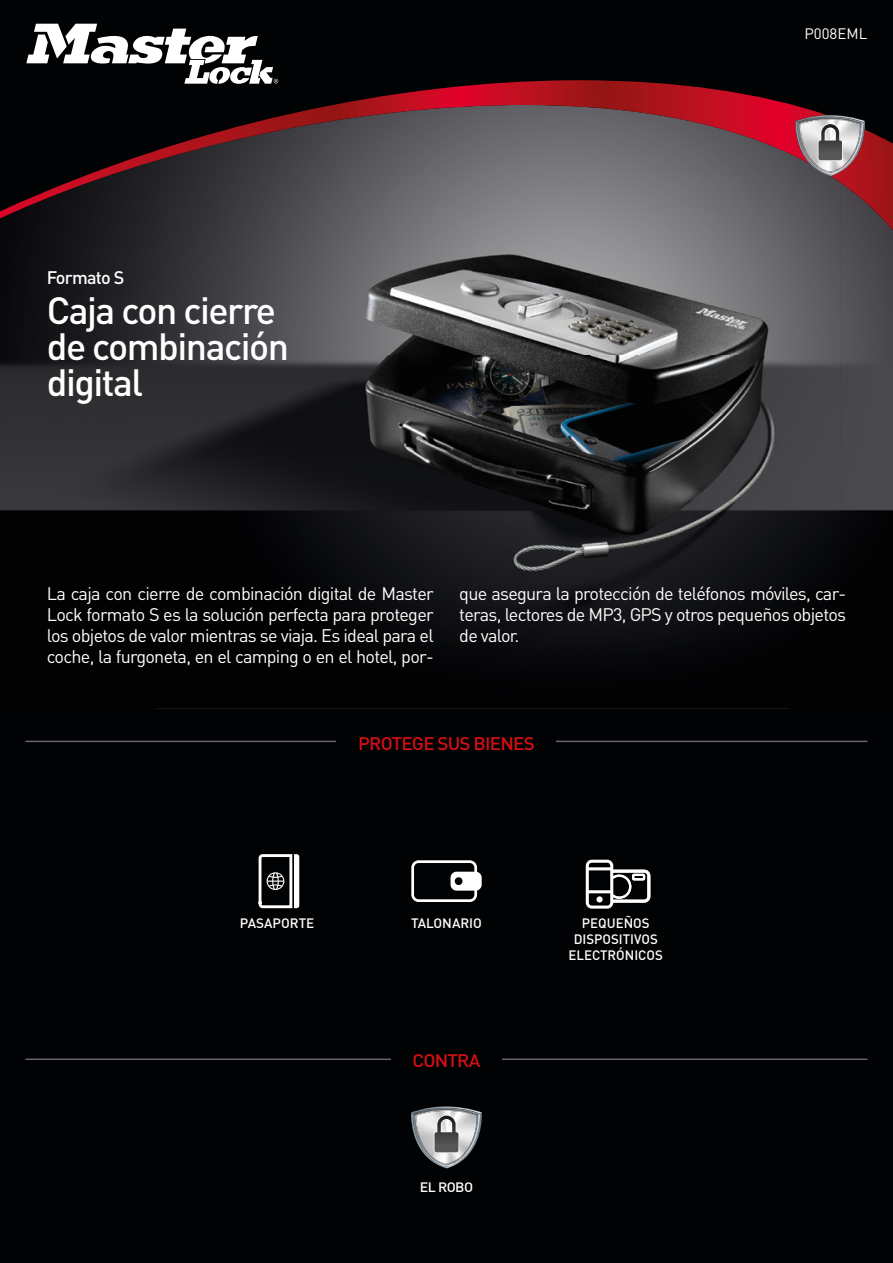
<style>
.page{position:relative;width:893px;height:1263px;background:#010203}
.page>*{position:absolute;margin:0;border:0;box-sizing:border-box;transform-origin:0 0}
.t1{font:500 37.5px/36px "DIN";letter-spacing:-.04em;color:#fff}
.t2{font:18px/21px "DIN";letter-spacing:-.04em;color:#fff;text-align:justify}
.t3{font:500 18px "DIN";letter-spacing:-.04em;color:#d40f14;scale:1.04 1}
.t4{font:500 18px "DIN";letter-spacing:-.04em;color:#fff}
.t5{font:15px "DIN";color:#fff}
.t6{font:500 13.5px/16.2px "DIN";color:#fff;text-align:center}
.t7{font:500 13.5px "DIN";color:#fff;scale:1.04 1}
</style>
<div class="page">
<img style="left:157px;top:708px;width:632px;height:1px">
<img style="left:158px;top:228px;width:630px;height:424px">
<img style="left:788px;top:228px;width:52px;height:360px">
<img style="left:0;top:228px;width:158px;height:283px">
<img style="left:840px;top:228px;width:53px;height:283px">
<hr style="left:26px;top:1058px;width:841px;height:2px;background:#686468">
<hr style="left:26px;top:741px;width:841px;height:1px;background:#686468">
<div style="left:391px;top:1046px;width:111px;height:26px;background:#010203"></div>
<div style="left:337px;top:732px;width:219px;height:21px;background:#010203"></div>
<svg style="left:258px;top:854px;width:41px;height:55px"></svg>
<svg style="left:411px;top:860px;width:71px;height:42px"></svg>
<svg style="left:586px;top:860px;width:64px;height:49px"></svg>
<div style="left:632px;top:874px;width:13px;height:6px;border:2px solid #fff"></div>
<svg style="left:411px;top:1106px;width:71px;height:62px"></svg>
<svg style="left:0;top:23px;width:893px;height:205px"></svg>
<svg style="left:0;top:80px;width:867px;height:138px"></svg>
<svg style="left:26px;top:24px;width:252px;height:60px"></svg>
<svg style="left:795px;top:115px;width:70px;height:61px;background:#a3898d"></svg>
<p class="t4" style="left:47px;top:266px;width:79px">Formato S</p>
<h1 class="t1" style="left:47px;top:291px;width:244px">Caja con cierre de combinación digital</h1>
<p class="t5" style="left:804px;top:24px;width:64px">P008EML</p>
<p class="t2" style="left:47px;top:583px;width:388px">La caja con cierre de combinación digital de Master Lock formato S es la solución perfecta para proteger los objetos de valor mientras se viaja. Es ideal para el coche, la furgoneta, en el camping o en el hotel, por-</p>
<p class="t2" style="left:459px;top:583px;width:388px">que asegura la protección de teléfonos móviles, car&shy;teras, lectores de MP3, GPS y otros pequeños objetos de valor.</p>
<p class="t3" style="left:358px;top:731px;width:171px">PROTEGE SUS BIENES</p>
<p class="t6" style="left:240px;top:914px;width:76px">PASAPORTE</p>
<p class="t6" style="left:411px;top:914px;width:72px">TALONARIO</p>
<p class="t6" style="left:569px;top:914px;width:96px">PEQUEÑOS<br>DISPOSITIVOS<br>ELECTRÓNICOS</p>
<p class="t3" style="left:412px;top:1049px;width:67px">CONTRA</p>
<p class="t7" style="left:420px;top:1178px;width:53px">EL ROBO</p>
</div>
